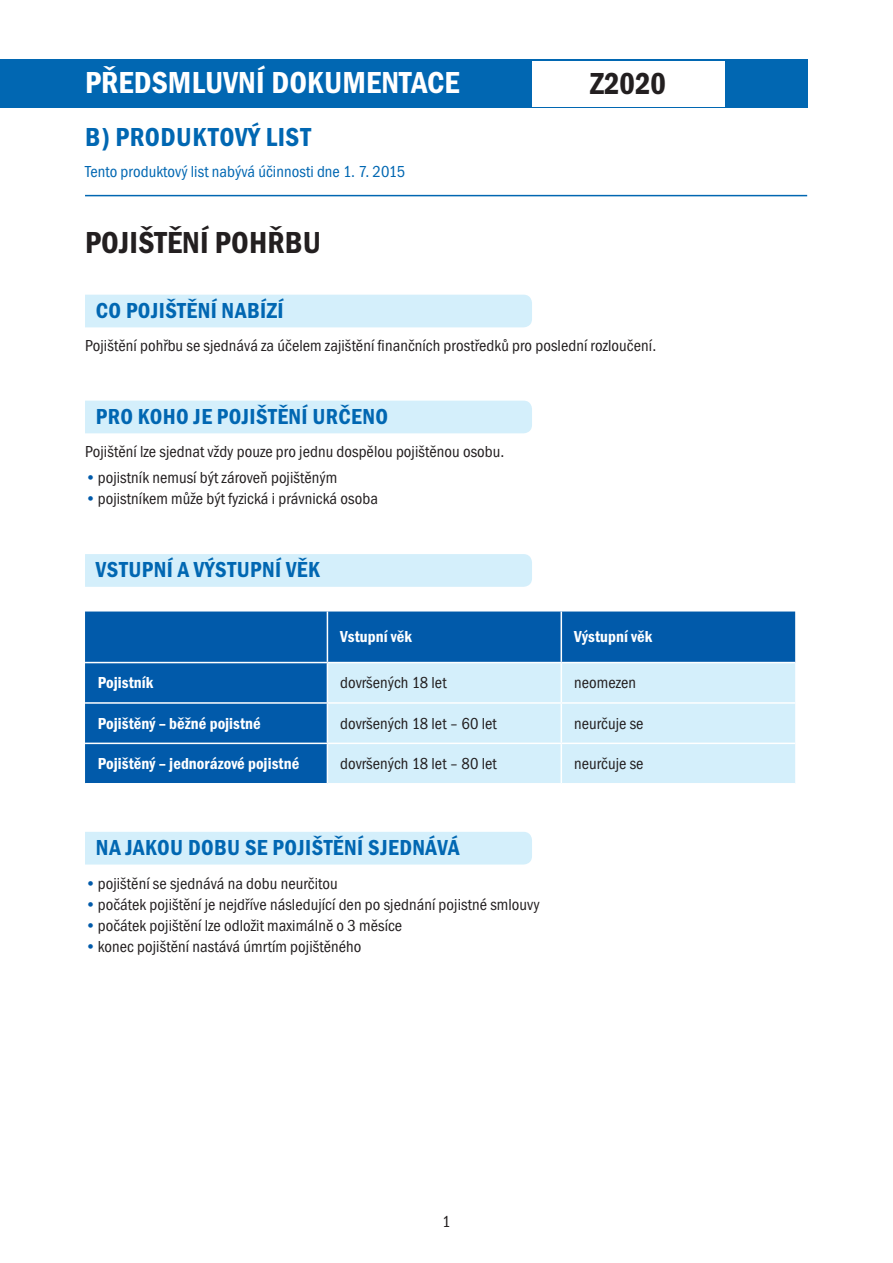
<style>
.page{position:relative;width:893px;height:1263px;background:#fff}
.page>*{position:absolute;margin:0;border:0;box-sizing:border-box;transform-origin:0 0}
.t1{font:31.5px "Franklin Got Itc TOT Dem Con";letter-spacing:.005em;color:#fff}
.t2{font:31.5px "Franklin Got Itc TOT Dem Con";color:#231f20}
.t3{font:31.5px "Franklin Got Itc TOT Dem Con";color:#231f20;scale:.96 1}
.t4{font:27px "Franklin Got Itc TOT Dem Con";color:#0167b2}
.t5{font:22.5px "Franklin Got Itc TOT Dem Con";letter-spacing:.02em;color:#0167b2}
.t6{font:16.5px "Franklin Got Itc TOT Boo Con";letter-spacing:.005em;color:#231f20}
.t7{font:16.5px "Franklin Got Itc TOT Dem Con";letter-spacing:.005em;color:#fff}
.t8{font:16.5px "Franklin Got Itc TOT Boo Con";letter-spacing:.005em;color:#0167b2}
.s1{font-family:"Franklin Got Itc TOT Boo";color:#015aaa}
</style>
<div class="page">
<div style="left:85px;top:295px;width:447px;height:32px;background:#d4effb"></div>
<div style="left:85px;top:401px;width:447px;height:32px;background:#d4effb"></div>
<div style="left:85px;top:832px;width:447px;height:32px;background:#d4effb"></div>
<div style="left:85px;top:554px;width:447px;height:33px;background:#d4effb"></div>
<div style="left:85px;top:611px;width:710px;height:172px;background:#015aaa"></div>
<div style="left:328px;top:663px;width:467px;height:120px;background:#d4effb"></div>
<hr style="left:327px;top:611px;width:1px;height:51px;background:#fff">
<hr style="left:561px;top:611px;width:1px;height:51px;background:#fff">
<hr style="left:85px;top:662px;width:242px;height:1px;background:#fff">
<hr style="left:327px;top:662px;width:234px;height:1px;background:#fff">
<hr style="left:327px;top:663px;width:1px;height:39px;background:#fff">
<hr style="left:561px;top:662px;width:234px;height:1px;background:#fff">
<hr style="left:561px;top:663px;width:1px;height:39px;background:#fff">
<hr style="left:85px;top:702px;width:242px;height:2px;background:#fff">
<hr style="left:327px;top:702px;width:234px;height:2px;background:#fff">
<hr style="left:327px;top:704px;width:1px;height:39px;background:#fff">
<hr style="left:561px;top:702px;width:234px;height:2px;background:#fff">
<hr style="left:561px;top:704px;width:1px;height:39px;background:#fff">
<hr style="left:85px;top:743px;width:242px;height:1px;background:#fff">
<hr style="left:327px;top:743px;width:234px;height:1px;background:#fff">
<hr style="left:327px;top:744px;width:1px;height:39px;background:#fff">
<hr style="left:561px;top:743px;width:234px;height:1px;background:#fff">
<hr style="left:561px;top:744px;width:1px;height:39px;background:#fff">
<hr style="left:85px;top:195px;width:722px;height:1px;background:#0167b2">
<div style="left:0;top:60px;width:807px;height:48px;background:#0167b2"></div>
<div style="left:532px;top:61px;width:192px;height:45px;background:#fff"></div>
<h1 class="t1" style="left:85px;top:65px;width:205px">PŘEDSMLUVNÍ DOKU</h1>
<h1 class="t1" style="left:342px;top:65px;width:40px">MENTA</h1>
<h1 class="t1" style="left:427px;top:65px;width:32px">CE</h1>
<h1 class="t3" style="left:590px;top:66px;width:80px">Z2020</h1>
<h2 class="t4" style="left:85px;top:122px;width:61px">B) PRODUKTO</h2>
<h2 class="t4" style="left:235px;top:122px;width:55px">VÝ LIST</h2>
<p class="t8" style="left:85px;top:162px;width:322px">Tento produktový list nabývá účinnosti dne 1. 7. 2015</p>
<h1 class="t2" style="left:85px;top:224px;width:31px">POJIŠTĚNÍ</h1>
<h1 class="t2" style="left:215px;top:224px;width:87px">POH ŘBU</h1>
<h3 class="t5" style="left:96px;top:298px;width:189px">CO POJIŠTĚNÍ NABÍZÍ</h3>
<p class="t6" style="left:85px;top:337px;width:573px">Pojištění pohřbu se sjednává za účelem zajištění finančních prostředků pro poslední rozloučení.</p>
<h3 class="t5" style="left:96px;top:404px;width:294px">PRO KOHO JE POJIŠTĚNÍ URČENO</h3>
<p class="t6" style="left:85px;top:443px;width:421px">Pojištění lze sjednat vždy pouze pro jednu dospělou pojištěnou osobu.</p>
<p class="t6" style="left:85px;top:468px;width:254px"><span class="s1">•</span> pojistník nemusí být zároveň pojištěným</p>
<p class="t6" style="left:85px;top:489px;width:294px"><span class="s1">•</span> pojistníkem může být fyzická i právnická osoba</p>
<h3 class="t5" style="left:96px;top:557px;width:226px">VSTUPNÍ A VÝSTUPNÍ VĚK</h3>
<p class="t7" style="left:340px;top:627px;width:74px">VSTUPNÍ VĚK</p>
<p class="t7" style="left:574px;top:627px;width:80px">VÝSTUPNÍ VĚK</p>
<p class="t7" style="left:98px;top:673px;width:57px">POJISTNÍK</p>
<p class="t6" style="left:340px;top:673px;width:108px">dovršených 18 let</p>
<p class="t6" style="left:574px;top:673px;width:64px">neomezen</p>
<p class="t7" style="left:98px;top:714px;width:165px">POJIŠTĚNÝ – BĚŽNÉ POJISTNÉ</p>
<p class="t6" style="left:340px;top:714px;width:158px">dovršených 18 let – 60 let</p>
<p class="t6" style="left:574px;top:714px;width:71px">neurčuje se</p>
<p class="t7" style="left:98px;top:754px;width:203px">POJIŠTĚNÝ – JEDNORÁZOVÉ POJISTNÉ</p>
<p class="t6" style="left:340px;top:754px;width:158px">dovršených 18 let – 80 let</p>
<p class="t6" style="left:574px;top:754px;width:71px">neurčuje se</p>
<h3 class="t5" style="left:96px;top:835px;width:365px">NA JAKOU DOBU SE POJIŠTĚNÍ SJEDNÁVÁ</h3>
<p class="t6" style="left:85px;top:874px;width:254px"><span class="s1">•</span> pojištění se sjednává na dobu neurčitou</p>
<p class="t6" style="left:85px;top:895px;width:456px"><span class="s1">•</span> počátek pojištění je nejdříve následující den po sjednání pojistné smlouvy</p>
<p class="t6" style="left:85px;top:916px;width:319px"><span class="s1">•</span> počátek pojištění lze odložit maximálně o 3 měsíce</p>
<p class="t6" style="left:85px;top:937px;width:278px"><span class="s1">•</span> konec pojištění nastává úmrtím pojištěného</p>
<p class="t6" style="left:442px;top:1212px;width:10px">1</p>
</div>
